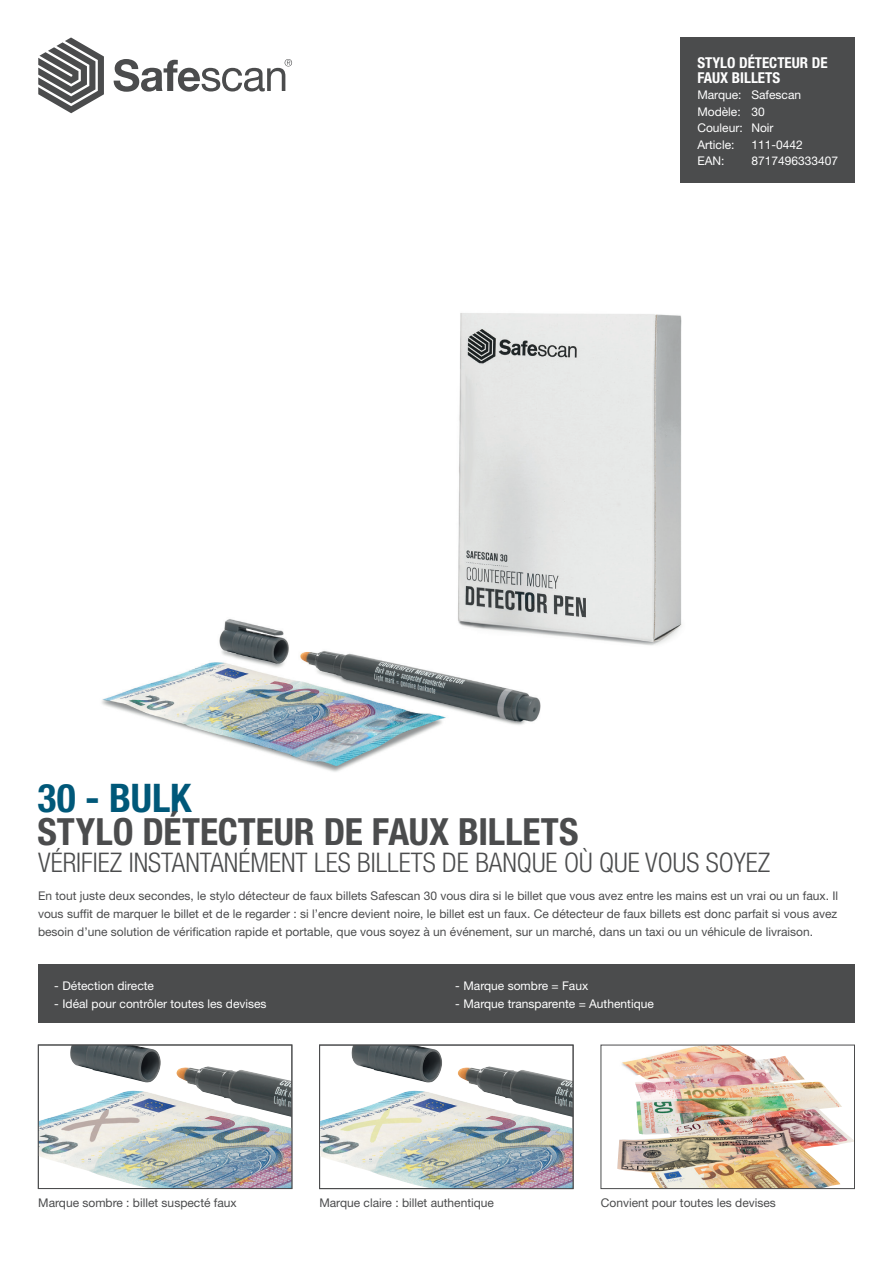
<style>
.page{position:relative;width:893px;height:1263px;background:#fff}
.page>*{position:absolute;margin:0;border:0;box-sizing:border-box;transform-origin:0 0}
.t1{font:700 condensed 39.45px "Helvetica Neue LT Std";color:#005879}
.t2{font:700 condensed 37.5px "Helvetica Neue LT Std";color:#4b4c4d}
.t3{font:300 condensed 27px "Helvetica Neue LT Std";color:#4b4c4d}
.t4{font:700 condensed 15px/15px "Helvetica Neue LT Std";color:#fff}
.Platte_tekst{font:12px/18px "Helvetica Neue LT Std";color:#4b4c4d;text-align:justify}
.t5{font:12px "Helvetica Neue LT Std";color:#fff}
.Ondertekst{font:12px "Helvetica Neue LT Std";color:#4b4c4d}
</style>
<div class="page">
<div style="left:680px;top:37px;width:175px;height:146px;background:#4b4c4d"></div>
<svg style="left:38px;top:37px;width:66px;height:76px"></svg>
<svg style="left:114px;top:59px;width:178px;height:33px"></svg>
<div style="left:38px;top:964px;width:817px;height:59px;background:#4b4c4d"></div>
<img style="left:617px;top:1047px;width:236px;height:140px">
<div style="left:601px;top:1045px;width:254px;height:144px;border:1px solid #4b4c4d"></div>
<img style="left:70px;top:1047px;width:220px;height:43px">
<img style="left:40px;top:1090px;width:250px;height:97px">
<div style="left:38px;top:1045px;width:254px;height:144px;border:1px solid #4b4c4d"></div>
<img style="left:351px;top:1047px;width:220px;height:43px">
<img style="left:321px;top:1090px;width:250px;height:97px">
<div style="left:319px;top:1045px;width:254px;height:144px;border:1px solid #4b4c4d"></div>
<img style="left:102px;top:313px;width:580px;height:459px">
<p class="t4" style="left:697px;top:55px;width:132px">STYLO DÉTECTEUR DE<br>FAUX BILLETS</p>
<p class="t5" style="left:697px;top:88px;width:105px">Marque: Safescan</p>
<p class="t5" style="left:697px;top:104px;width:69px">Modèle: 30</p>
<p class="t5" style="left:697px;top:121px;width:78px">Couleur: Noir</p>
<p class="t5" style="left:697px;top:137px;width:39px">Article:</p>
<p class="t5" style="left:751px;top:137px;width:53px">111-0442</p>
<p class="t5" style="left:697px;top:154px;width:29px">EAN:</p>
<p class="t5" style="left:751px;top:154px;width:88px">8717496333407</p>
<p class="t1" style="left:37px;top:774px;width:156px">30 - BULK</p>
<p class="t2" style="left:37px;top:808px;width:542px">STYLO DÉTECTEUR DE FAUX BILLETS</p>
<p class="t3" style="left:38px;top:847px;width:734px">VÉRIFIEZ INSTANTANÉMENT LES BILLETS DE BANQUE OÙ QUE VOUS SOYEZ</p>
<p class="Platte_tekst" style="left:38px;top:887px;width:802px">En tout juste deux secondes, le stylo détecteur de faux billets Safescan 30 vous dira si le billet que vous avez entre les mains est un vrai ou un faux. Il vous suffit de marquer le billet et de le regarder : si l’encre devient noire, le billet est un faux. Ce détecteur de faux billets est donc parfait si vous avez besoin d’une solution de vérification rapide et portable, que vous soyez à un événement, sur un marché, dans un taxi ou un véhicule de livraison.</p>
<p class="t5" style="left:54px;top:979px;width:102px">- Détection directe</p>
<p class="t5" style="left:54px;top:997px;width:214px">- Idéal pour contrôler toutes les devises</p>
<p class="t5" style="left:455px;top:979px;width:135px">- Marque sombre = Faux</p>
<p class="t5" style="left:455px;top:997px;width:200px">- Marque transparente = Authentique</p>
<p class="Ondertekst" style="left:38px;top:1196px;width:200px">Marque sombre : billet suspecté faux</p>
<p class="Ondertekst" style="left:319px;top:1196px;width:176px">Marque claire : billet authentique</p>
<p class="Platte_tekst" style="left:601px;top:1194px;width:177px">Convient pour toutes les devises</p>
</div>
